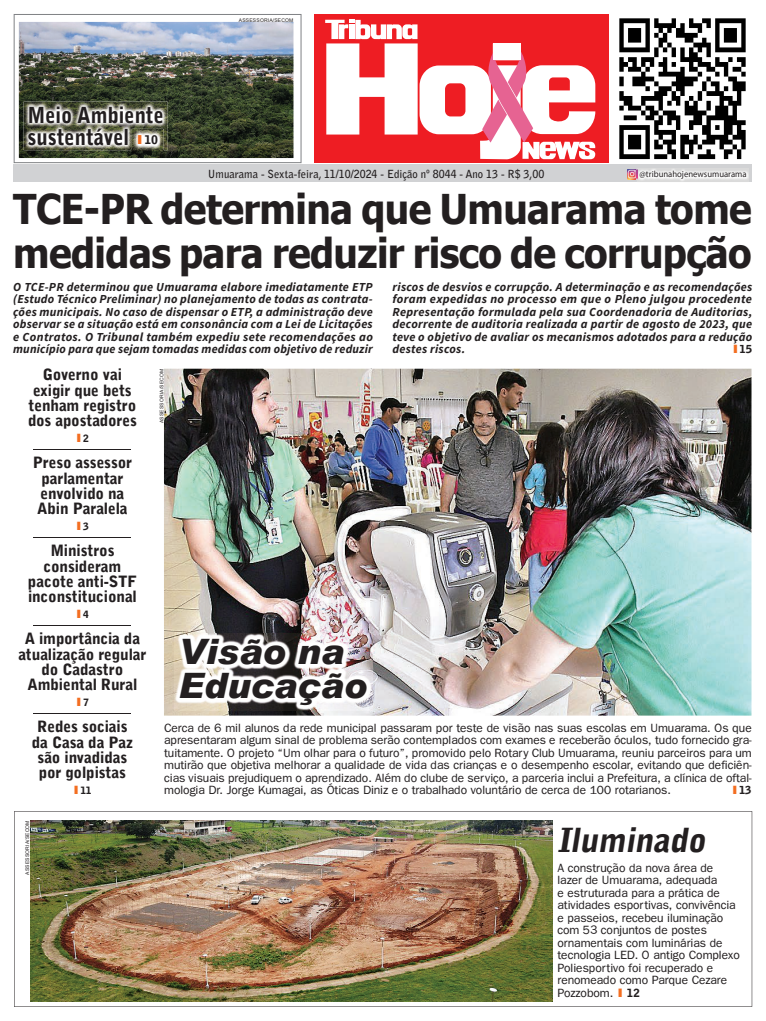
<style>
.page{position:relative;width:766px;height:1021px;background:#fff}
.page>*{position:absolute;margin:0;border:0;box-sizing:border-box;transform-origin:0 0}
.t1{font:700 41px/44px "Tahoma";letter-spacing:-.015em;color:#231f20;scale:.93 1}
.t2{font:italic 900 35px/34px "Arial";color:#231f20}
.t3{font:italic 900 33px "Bell Gothic Std";color:#231f20}
.t4{font:900 22px/22px "Bell Gothic Std";color:#231f20;scale:.92 1}
.t5{font:900 15.5px/15.3px "Bell Gothic Std";letter-spacing:-.01em;color:#231f20;text-align:center}
.t6{font:italic 700 12.2px/12.5px "Source Sans Pro";letter-spacing:.015em;color:#231f20;text-align:justify}
.t7{font:12px/12.5px "Franklin Gothic";color:#231f20;text-align:justify}
.t8{font:900 11.9px "Bell Gothic Std";color:#231f20;scale:1.05 1}
.t9{font:900 11.2px "Bell Gothic Std";color:#f36e21;scale:1.96 1}
.t10{font:700 11.1px "Bell Gothic Std";color:#231f20;scale:.96 1}
.t11{font:900 11px "Bell Gothic Std";color:#231f20;scale:1.05 1}
.t12{font:900 10px "Bell Gothic Std";color:#231f20;scale:1.05 1}
.t13{font:9px "Myriad Pro";color:#231f20;scale:.96 1}
.t14{font:5px "Arial";letter-spacing:.035em;color:#231f20}
.s1{font-size:12.1px;color:#f36e21}
.s2{font-size:11.2px;color:#f36e21}
.s3{font-size:10px;color:#231f20}
.s4{font-size:12.2px}
.s5{font-family:"Bell Gothic Std";font-weight:900;font-size:11.5px;color:#f36e21}
.s6{font-family:"Bell Gothic Std";font-weight:900;font-size:11.2px}
</style>
<div class="page">
<img style="left:164px;top:369px;width:587px;height:346px">
<svg style="left:619px;top:18px;width:126px;height:141px"></svg>
<svg style="left:14px;top:14px;width:287px;height:149px;background:#757d77"></svg>
<img style="left:24px;top:102px;width:144px;height:48px">
<img style="left:132px;top:129px;width:31px;height:22px">
<img style="left:135px;top:132px;width:25px;height:15px">
<div style="left:13px;top:165px;width:738px;height:17px;background:#d1d2d4"></div>
<img style="left:637px;top:168px;width:111px;height:13px">
<svg style="left:627px;top:169px;width:10px;height:10px"></svg>
<img style="left:174px;top:633px;width:198px;height:77px">
<img style="left:33px;top:449px;width:98px;height:1px">
<hr style="left:34px;top:448px;width:97px;height:1px;background:#231f20">
<svg style="left:14px;top:811px;width:738px;height:195px"></svg>
<img style="left:33px;top:625px;width:98px;height:1px">
<hr style="left:34px;top:624px;width:97px;height:1px;background:#231f20">
<img style="left:33px;top:713px;width:98px;height:1px">
<hr style="left:34px;top:712px;width:97px;height:1px;background:#231f20">
<div style="left:314px;top:14px;width:294px;height:148px;background:#ee1d23"></div>
<svg style="left:325px;top:20px;width:270px;height:139px"></svg>
<div style="left:492px;top:44px;width:28px;height:16px;background:#fff"></div>
<img style="left:33px;top:537px;width:98px;height:1px">
<hr style="left:34px;top:536px;width:97px;height:1px;background:#231f20">
<img style="left:30px;top:820px;width:522px;height:181px">
<h3 class="t4" style="left:27px;top:104px;width:150px">Meio Ambiente sustentável</h3>
<p class="t8" style="left:136px;top:133px;width:22px"><span class="s1">l</span>10</p>
<p class="t14" style="left:239px;top:16px;width:56px">ASSESSORIA/SECOM</p>
<p class="t10" style="left:208px;top:167px;width:352px">Umuarama - Sexta-feira, 11/10/2024 - Edição nº 8044 - Ano 13 - R$ 3,00</p>
<p class="t13" style="left:639px;top:169px;width:113px">@tribunahojenewsumuarama</p>
<h1 class="t1" style="left:13px;top:188px;width:795px">TCE-PR determina que Umuarama tome medidas para reduzir risco de corrupção</h1>
<p class="t6" style="left:13px;top:280px;width:361px">O TCE-PR determinou que Umuarama elabore imediatamente ETP (Estudo Técnico Preliminar) no planejamento de todas as contrata&shy;ções municipais. No caso de dispensar o ETP, a administração deve observar se a situação está em consonância com a Lei de Licitações e Contratos. O Tribunal também expediu sete recomendações ao município para que sejam tomadas medidas com objetivo de reduzir</p>
<p class="t6" style="left:392px;top:280px;width:361px">riscos de desvios e corrupção. A determinação e as recomendações foram expedidas no processo em que o Pleno julgou procedente Representação formulada pela sua Coordenadoria de Auditorias, decorrente de auditoria realizada a partir de agosto de 2023, que teve o objetivo de avaliar os mecanismos adotados para a redução destes riscos.</p>
<p class="t11" style="left:732px;top:343px;width:20px"><span class="s2">l</span>15</p>
<p class="t5" style="left:28px;top:367px;width:110px">Governo vai exigir que bets tenham registro dos apostadores</p>
<p class="t9" style="left:76px;top:431px;width:8px">l<span class="s3">2</span></p>
<p class="t5" style="left:33px;top:455px;width:101px;text-align:left">Preso assessor parlamentar envolvido na<br>Abin Paralela</p>
<p class="t9" style="left:76px;top:519px;width:8px">l<span class="s3">3</span></p>
<p class="t5" style="left:28px;top:543px;width:110px">Ministros consideram pacote anti-STF inconstitucional</p>
<p class="t9" style="left:76px;top:607px;width:8px">l<span class="s3">4</span></p>
<p class="t5" style="left:18px;top:631px;width:130px">A importância da atualização regular do Cadastro<br>Ambiental Rural</p>
<p class="t9" style="left:76px;top:695px;width:8px">l<span class="s3">7</span></p>
<p class="t5" style="left:32px;top:719px;width:103px">Redes sociais da Casa da Paz são invadidas por golpistas</p>
<p class="t12" style="left:73px;top:784px;width:19px"><span class="s2">l</span>11</p>
<p class="t14" style="left:24px;top:874px;width:56px;rotate:-90deg">ASSESSORIA/SECOM</p>
<p class="t14" style="left:158px;top:423px;width:56px;rotate:-90deg">ASSESSORIA/SECOM</p>
<h2 class="t2" style="left:178px;top:633px;width:190px">Visão na<br>Educação</h2>
<p class="t7" style="left:164px;top:721px;width:589px">Cerca de 6 mil alunos da rede municipal passaram por teste de visão nas suas escolas em Umuarama. Os que apresentaram algum sinal de problema serão contemplados com exames e receberão óculos, tudo fornecido gra&shy;tuitamente. O projeto “Um olhar para o futuro”, promovido pelo Rotary Club Umuarama, reuniu parceiros para um mutirão que objetiva melhorar a qualidade de vida das crianças e o desempenho escolar, evitando que deficiên&shy;cias visuais prejudiquem o aprendizado. Além do clube de serviço, a parceria inclui a Prefeitura, a clínica de oftal&shy;mologia Dr. Jorge Kumagai, as Óticas Diniz e o trabalhado voluntário de cerca de 100 rotarianos.</p>
<p class="t11" style="left:731px;top:783px;width:20px"><span class="s2">l</span>13</p>
<h3 class="t3" style="left:557px;top:821px;width:156px">Iluminado</h3>
<p class="t7" style="left:557px;top:861px;width:184px;text-align:left">A construção da nova área de lazer de Umuarama, adequada<br>e estruturada para a prática de atividades esportivas, convivência e passeios, recebeu iluminação com 53 conjuntos de postes ornamentais com luminárias de tecnologia LED. O antigo Complexo<br>Poliesportivo foi recuperado e renomeado como Parque Cezare<br>Pozzobom<span class="s4">.</span> <span class="s5">l</span> <span class="s6">12</span></p>
</div>
